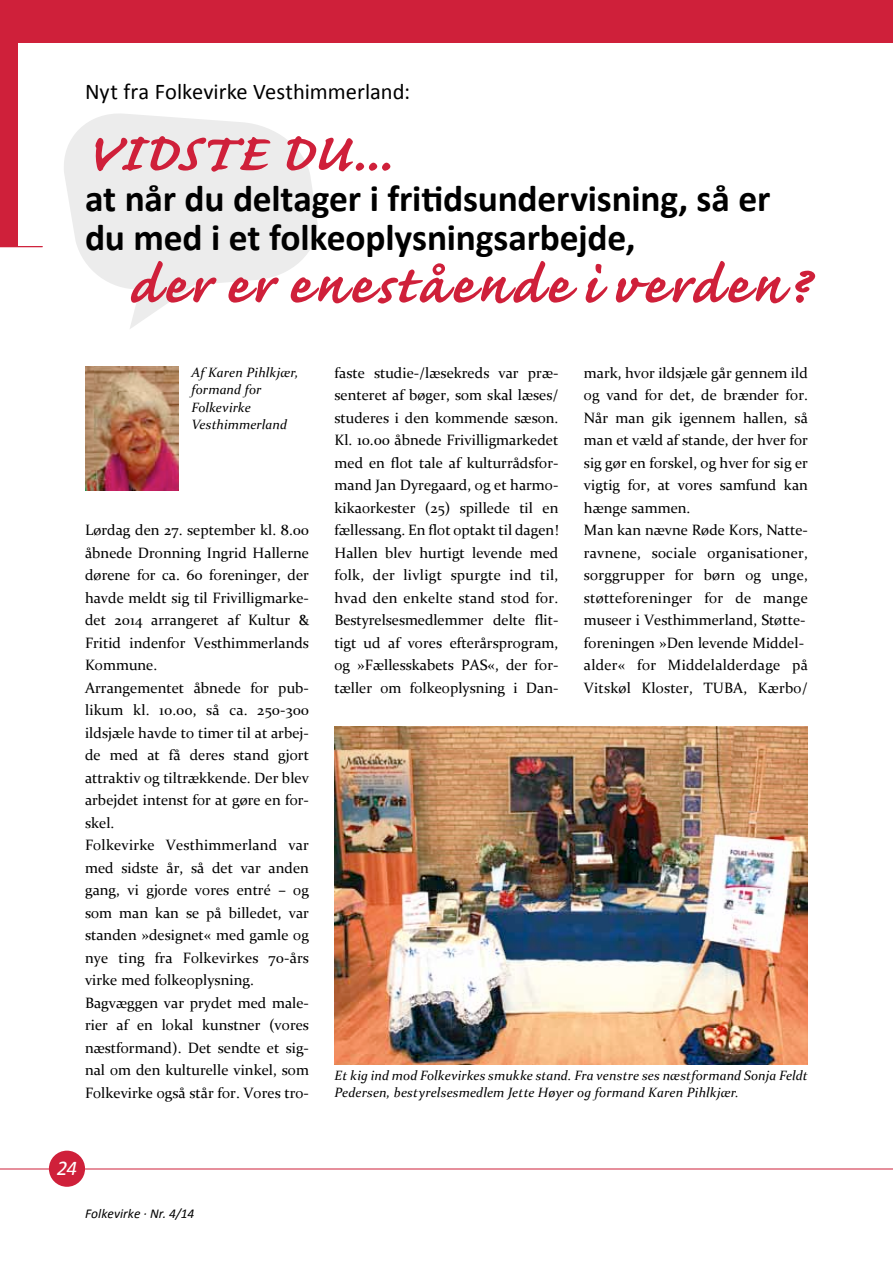
<style>
.page{position:relative;width:893px;height:1263px;background:#fff}
.page>*{position:absolute;margin:0;border:0;box-sizing:border-box;transform-origin:0 0}
.t1{font:700 68.4px "Caflisch Script";letter-spacing:.06em;color:#cf203a}
.t2{font:700 68.4px "Caflisch Script";letter-spacing:-.01em;color:#cf203a}
.t3{font:700 37.5px/39px "Calibri";letter-spacing:-.005em;color:#000}
.t4{font:22.5px "Calibri";color:#000}
.t5{font:italic 21px "Calibri";color:#fff}
.t6{font:15px/22.5px "Constantia";color:#000}
.t7{font:italic 13.5px/17.2px "Constantia";letter-spacing:.005em;color:#000}
.t8{font:italic 13.5px "Calibri";color:#000}
</style>
<div class="page">
<div style="left:49px;top:1150px;width:36px;height:37px;background:#cf203a;border-radius:50%"></div>
<hr style="left:0;top:1168px;width:893px;height:1px;background:#cf203a">
<svg style="left:64px;top:113px;width:254px;height:216px;fill:#ececec"></svg>
<div style="left:0;top:0;width:893px;height:43px;background:#cf203a"></div>
<hr style="left:0;top:246px;width:43px;height:1px;background:#cf203a">
<div style="left:0;top:0;width:17px;height:247px;background:#cf203a"></div>
<img style="left:335px;top:727px;width:473px;height:338px">
<img style="left:85px;top:367px;width:94px;height:123px">
<h3 class="t4" style="left:85px;top:78px;width:327px">Nyt fra Folkevirke Vesthimmerland:</h3>
<h1 class="t2" style="left:85px;top:119px;width:307px">VIDSTE DU...</h1>
<h2 class="t3" style="left:85px;top:177px;width:687px">at når du deltager i fritidsundervisning, så er du med i et folkeoplysningsarbejde,</h2>
<h1 class="t1" style="left:129px;top:251px;width:681px">der er enestående i verden?</h1>
<p class="t7" style="left:191px;top:363px;width:109px">Af Karen Pihlkjær, formand for<br>Folkevirke<br>Vesthimmerland</p>
<p class="t6" style="left:85px;top:518px;width:225px">Lørdag den 27. september kl. 8.00 åbnede Dronning Ingrid Hallerne dørene for ca. 60 foreninger, der havde meldt sig til Frivilligmarke&shy;det 2014 arrangeret af Kultur &amp;<br>Fritid indenfor Vesthimmerlands<br>Kommune.<br>Arrangementet åbnede for pub&shy;likum kl. 10.00, så ca. 250-300 ildsjæle havde to timer til at arbej&shy;de med at få deres stand gjort attraktiv og tiltrækkende. Der blev arbejdet intenst for at gøre en for&shy;skel.<br>Folkevirke Vesthimmerland var med sidste år, så det var anden gang, vi gjorde vores entré – og som man kan se på billedet, var standen »designet« med gamle og nye ting fra Folkevirkes 70-års virke med folkeoplysning.<br>Bagvæggen var prydet med male&shy;rier af en lokal kunstner (vores næstformand). Det sendte et sig&shy;nal om den kulturelle vinkel, som<br>Folkevirke også står for. Vores tro-</p>
<h3 class="t5" style="left:57px;top:1155px;width:22px">24</h3>
<p class="t8" style="left:85px;top:1205px;width:111px">Folkevirke · Nr. 4/14</p>
<p class="t6" style="left:334px;top:361px;width:225px">faste studie-/læsekreds var præ&shy;senteret af bøger, som skal læses/ studeres i den kommende sæson.<br>Kl. 10.00 åbnede Frivilligmarkedet med en flot tale af kulturrådsfor&shy;mand Jan Dyregaard, og et harmo&shy;kikaorkester (25) spillede til en fællessang. En flot optakt til dagen!<br>Hallen blev hurtigt levende med folk, der livligt spurgte ind til, hvad den enkelte stand stod for.<br>Bestyrelsesmedlemmer delte flit&shy;tigt ud af vores efterårsprogram, og »Fællesskabets PAS«, der for&shy;tæller om folkeoplysning i Dan-</p>
<p class="t6" style="left:584px;top:361px;width:225px">mark, hvor ildsjæle går gennem ild og vand for det, de brænder for.<br>Når man gik igennem hallen, så man et væld af stande, der hver for sig gør en forskel, og hver for sig er vigtig for, at vores samfund kan hænge sammen.<br>Man kan nævne Røde Kors, Natte&shy;ravnene, sociale organisationer, sorggrupper for børn og unge, støtteforeninger for de mange museer i Vesthimmerland, Støtte&shy;foreningen »Den levende Middel&shy;alder« for Middelalderdage på<br>Vitskøl Kloster, TUBA, Kærbo/</p>
<p class="t7" style="left:335px;top:1066px;width:475px">Et kig ind mod Folkevirkes smukke stand. Fra venstre ses næstformand Sonja Feldt<br>Pedersen, bestyrelsesmedlem Jette Høyer og formand Karen Pihlkjær.</p>
</div>
